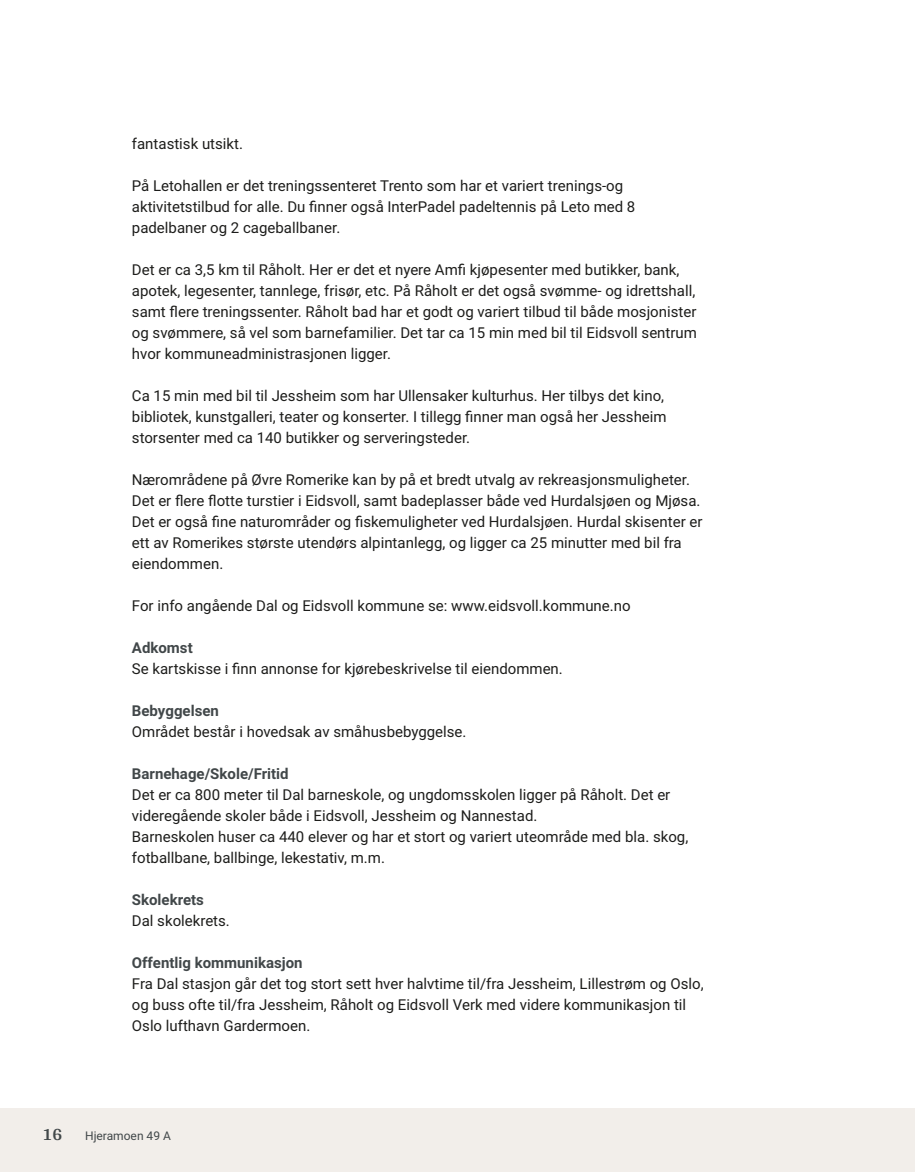
<style>
.page{position:relative;width:915px;height:1172px;background:#fff}
.page>*{position:absolute;margin:0;border:0;box-sizing:border-box;transform-origin:0 0}
.t1{font:700 18px "Arya";color:#414749}
.t2{font:15px/21px "Roboto Vitec";color:#1d1d1b}
.t3{font:700 15px "Roboto Vitec";color:#414749}
.t4{font:12px "Roboto Vitec";color:#414749}
</style>
<div class="page">
<div style="left:0;top:1108px;width:914px;height:64px;background:#f2eeea"></div>
<p class="t2" style="left:132px;top:132px;width:113px">fantastisk utsikt.</p>
<p class="t2" style="left:132px;top:174px;width:505px">På Letohallen er det treningssenteret Trento som har et variert trenings‑og aktivitetstilbud for alle. Du finner også InterPadel padeltennis på Leto med 8 padelbaner og 2 cageballbaner.</p>
<p class="t2" style="left:132px;top:258px;width:566px">Det er ca 3,5 km til Råholt. Her er det et nyere Amfi kjøpesenter med butikker, bank, apotek, legesenter, tannlege, frisør, etc. På Råholt er det også svømme‑ og idrettshall, samt flere treningssenter. Råholt bad har et godt og variert tilbud til både mosjonister og svømmere, så vel som barnefamilier. Det tar ca 15 min med bil til Eidsvoll sentrum hvor kommuneadministrasjonen ligger.</p>
<p class="t2" style="left:132px;top:384px;width:536px">Ca 15 min med bil til Jessheim som har Ullensaker kulturhus. Her tilbys det kino, bibliotek, kunstgalleri, teater og konserter. I tillegg finner man også her Jessheim storsenter med ca 140 butikker og serveringsteder.</p>
<p class="t2" style="left:132px;top:468px;width:572px">Nærområdene på Øvre Romerike kan by på et bredt utvalg av rekreasjonsmuligheter.<br>Det er flere flotte turstier i Eidsvoll, samt badeplasser både ved Hurdalsjøen og Mjøsa.<br>Det er også fine naturområder og fiskemuligheter ved Hurdalsjøen. Hurdal skisenter er ett av Romerikes største utendørs alpintanlegg, og ligger ca 25 minutter med bil fra eiendommen.</p>
<p class="t2" style="left:132px;top:594px;width:500px">For info angående Dal og Eidsvoll kommune se: www.eidsvoll.kommune.no</p>
<p class="t3" style="left:132px;top:637px;width:62px">Adkomst</p>
<p class="t2" style="left:132px;top:657px;width:432px">Se kartskisse i finn annonse for kjørebeskrivelse til eiendommen.</p>
<p class="t3" style="left:132px;top:700px;width:88px">Bebyggelsen</p>
<p class="t2" style="left:132px;top:720px;width:336px">Området består i hovedsak av småhusbebyggelse.</p>
<p class="t3" style="left:132px;top:763px;width:158px">Barnehage/Skole/Fritid</p>
<p class="t2" style="left:132px;top:783px;width:557px">Det er ca 800 meter til Dal barneskole, og ungdomsskolen ligger på Råholt. Det er videregående skoler både i Eidsvoll, Jessheim og Nannestad.<br>Barneskolen huser ca 440 elever og har et stort og variert uteområde med bla. skog, fotballbane, ballbinge, lekestativ, m.m.</p>
<p class="t3" style="left:132px;top:889px;width:74px">Skolekrets</p>
<p class="t2" style="left:132px;top:909px;width:99px">Dal skolekrets.</p>
<p class="t3" style="left:132px;top:952px;width:172px">Offentlig kommunikasjon</p>
<p class="t2" style="left:132px;top:972px;width:573px">Fra Dal stasjon går det tog stort sett hver halvtime til/fra Jessheim, Lillestrøm og Oslo, og buss ofte til/fra Jessheim, Råholt og Eidsvoll Verk med videre kommunikasjon til<br>Oslo lufthavn Gardermoen.</p>
<p class="t1" style="left:43px;top:1123px;width:21px">16</p>
<p class="t4" style="left:85px;top:1127px;width:87px">Hjeramoen 49 A</p>
</div>
